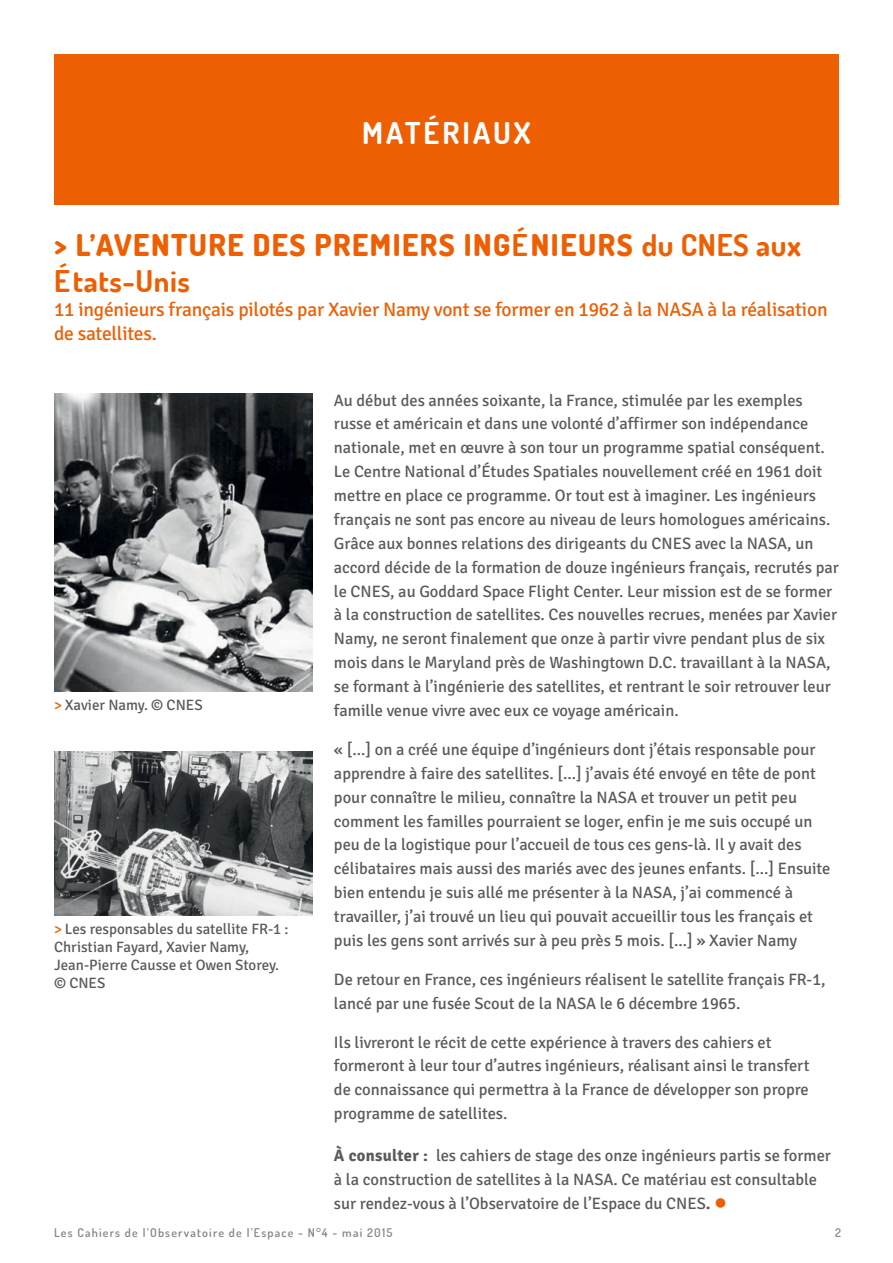
<style>
.page{position:relative;width:893px;height:1263px;background:#fff}
.page>*{position:absolute;margin:0;border:0;box-sizing:border-box;transform-origin:0 0}
.t1{font:800 30px "Dosis";letter-spacing:.05em;color:#ed5f02}
.t2{font:700 30px "Dosis";color:#ed5f02}
.t3{font:700 30px "Dosis";letter-spacing:.1em;color:#fff}
.t4{font:19.5px/24px "Signika";letter-spacing:-.01em;color:#ed5f02}
.t5{font:16.5px/23.9px "Signika";color:#5a5a5a}
.t6{font:15px/18px "Signika";color:#5a5a5a}
.t7{font:600 12px "Dosis";letter-spacing:.1em;color:#888}
.s1{font-weight:700}
.s2{color:#ed5f02}
</style>
<div class="page">
<div style="left:54px;top:54px;width:785px;height:150px;background:#ed5f02"></div>
<img style="left:55px;top:393px;width:257px;height:299px">
<img style="left:54px;top:752px;width:259px;height:163px">
<h1 class="t3" style="left:362px;top:114px;width:170px">matériaux</h1>
<h1 class="t1" style="left:54px;top:226px;width:137px">&gt; L’AVENTUR</h1>
<h1 class="t1" style="left:228px;top:226px;width:471px">E DES PREMIERS ING<span class="s1">é</span>NIEURS <span class="s1">du CNES</span></h1>
<h1 class="t2" style="left:756px;top:225px;width:47px">aux</h1>
<h1 class="t2" style="left:54px;top:261px;width:138px">états-Unis</h1>
<p class="t4" style="left:54px;top:298px;width:775px">11 ingénieurs français pilotés par Xavier Namy vont se former en 1962 à la NASA à la réalisation de satellites.</p>
<p class="t6" style="left:54px;top:696px;width:150px"><span class="s2">&gt;</span> Xavier Namy. © CNES</p>
<p class="t6" style="left:54px;top:920px;width:236px"><span class="s2">&gt;</span> Les responsables du satellite FR-1 :<br>Christian Fayard, Xavier Namy,<br>Jean-Pierre Causse et Owen Storey. © CNES</p>
<p class="t5" style="left:334px;top:388px;width:506px">Au début des années soixante, la France, stimulée par les exemples russe et américain et dans une volonté d’affirmer son indépendance nationale, met en œuvre à son tour un programme spatial conséquent.<br>Le Centre National d’Études Spatiales nouvellement créé en 1961 doit mettre en place ce programme. Or tout est à imaginer. Les ingénieurs français ne sont pas encore au niveau de leurs homologues américains.<br>Grâce aux bonnes relations des dirigeants du CNES avec la NASA, un accord décide de la formation de douze ingénieurs français, recrutés par le CNES, au Goddard Space Flight Center. Leur mission est de se former à la construction de satellites. Ces nouvelles recrues, menées par Xavier Namy, ne seront finalement que onze à partir vivre pendant plus de six mois dans le Maryland près de Washingtown D.C. travaillant à la NASA, se formant à l’ingénierie des satellites, et rentrant le soir retrouver leur famille venue vivre avec eux ce voyage américain.</p>
<p class="t5" style="left:334px;top:738px;width:498px">« [...] on a créé une équipe d’ingénieurs dont j’étais responsable pour apprendre à faire des satellites. [...] j’avais été envoyé en tête de pont pour connaître le milieu, connaître la NASA et trouver un petit peu comment les familles pourraient se loger, enfin je me suis occupé un peu de la logistique pour l’accueil de tous ces gens-là. Il y avait des célibataires mais aussi des mariés avec des jeunes enfants. [...] Ensuite bien entendu je suis allé me présenter à la NASA, j’ai commencé à travailler, j’ai trouvé un lieu qui pouvait accueillir tous les français et puis les gens sont arrivés sur à peu près 5 mois. [...] » Xavier Namy</p>
<p class="t5" style="left:334px;top:967px;width:493px">De retour en France, ces ingénieurs réalisent le satellite français FR-1, lancé par une fusée Scout de la NASA le 6 décembre 1965.</p>
<p class="t5" style="left:334px;top:1030px;width:477px">Ils livreront le récit de cette expérience à travers des cahiers et formeront à leur tour d’autres ingénieurs, réalisant ainsi le transfert de connaissance qui permettra à la France de développer son propre programme de satellites.</p>
<p class="t5" style="left:334px;top:1144px;width:499px"><span class="s1">À consulter :</span> les cahiers de stage des onze ingénieurs partis se former à la construction de satellites à la NASA. Ce matériau est consultable sur rendez-vous à l’Observatoire de l’Espace du CNES<span class="s1">.</span> <span class="s2">●</span></p>
<p class="t7" style="left:54px;top:1224px;width:340px">Les Cahiers de l’Observatoire de l’Espace - N°4 - mai 2015</p>
<p class="t7" style="left:835px;top:1224px;width:7px">2</p>
</div>
